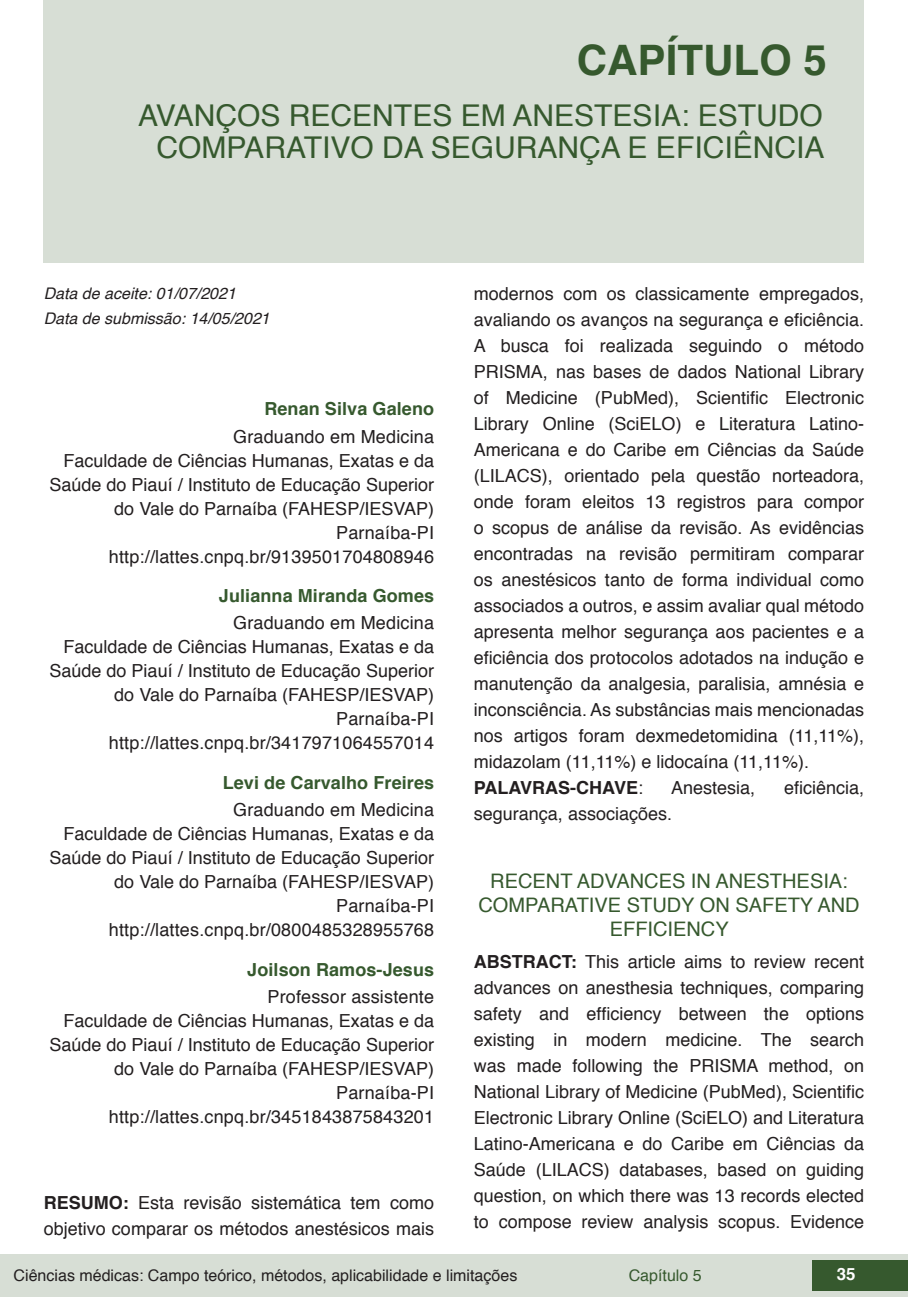
<style>
.page{position:relative;width:908px;height:1304px;background:#fff}
.page>*{position:absolute;margin:0;border:0;box-sizing:border-box;transform-origin:0 0}
.capítulos{font:700 42px "Helvetica";color:#36592e}
.nome_artigos{font:30px/32px "Helvetica";color:#36592e;text-align:right}
.título_Inglês{font:20px/24px "Helvetica";color:#36592e;text-align:center}
.Resumos_e_PC_TXT{font:18px/26px "Helvetica";color:#231f20;text-align:justify}
.info_autores{font:18px/24px "Helvetica";color:#231f20;text-align:right}
.nome_autores{font:700 18px "Helvetica";letter-spacing:.005em;color:#36592e}
.Resumos_e_PC_TXT-2{font:700 18px "Helvetica";color:#231f20}
.t1{font:700 16.8px "Helvetica";color:#fff}
.t2{font:16px "Helvetica";color:#231f20}
.data{font:italic 16px "Helvetica";color:#231f20}
.t3{font:16px "Helvetica";color:#36592e}
.s1{font-weight:700}
.s2{font-weight:400}
</style>
<div class="page">
<div style="left:0;top:1254px;width:906px;height:43px;background:#d7ded5"></div>
<div style="left:812px;top:1261px;width:95px;height:30px;background:#36592e"></div>
<div style="left:44px;top:0;width:819px;height:263px;background:#d7ded5"></div>
<p class="capítulos" style="left:576px;top:26px;width:251px">CAPÍTULO 5</p>
<p class="nome_artigos" style="left:138px;top:101px;width:687px">AVANÇOS RECENTES EM ANESTESIA: ESTUDO<br>COMPARATIVO DA SEGURANÇA E EFICIÊNCIA</p>
<p class="data" style="left:44px;top:280px;width:194px">Data de aceite: 01/07/2021</p>
<p class="data" style="left:44px;top:306px;width:227px">Data de submissão: 14/05/2021</p>
<p class="nome_autores" style="left:264px;top:395px;width:171px">Renan Silva Galeno</p>
<p class="info_autores" style="left:233px;top:425px;width:202px">Graduando em Medicina</p>
<p class="info_autores" style="left:49px;top:449px;width:386px">Faculdade de Ciências Humanas, Exatas e da<br>Saúde do Piauí / Instituto de Educação Superior do Vale do Parnaíba (FAHESP/IESVAP)</p>
<p class="info_autores" style="left:336px;top:521px;width:99px">Parnaíba-PI</p>
<p class="info_autores" style="left:109px;top:545px;width:326px">http://lattes.cnpq.br/9139501704808946</p>
<p class="nome_autores" style="left:219px;top:581px;width:216px">Julianna Miranda Gomes</p>
<p class="info_autores" style="left:233px;top:612px;width:202px">Graduando em Medicina</p>
<p class="info_autores" style="left:49px;top:636px;width:386px">Faculdade de Ciências Humanas, Exatas e da<br>Saúde do Piauí / Instituto de Educação Superior do Vale do Parnaíba (FAHESP/IESVAP)</p>
<p class="info_autores" style="left:336px;top:708px;width:99px">Parnaíba-PI</p>
<p class="info_autores" style="left:109px;top:732px;width:326px">http://lattes.cnpq.br/3417971064557014</p>
<p class="nome_autores" style="left:223px;top:768px;width:213px">Levi de Carvalho Freires</p>
<p class="info_autores" style="left:233px;top:798px;width:202px">Graduando em Medicina</p>
<p class="info_autores" style="left:49px;top:822px;width:386px">Faculdade de Ciências Humanas, Exatas e da<br>Saúde do Piauí / Instituto de Educação Superior do Vale do Parnaíba (FAHESP/IESVAP)</p>
<p class="info_autores" style="left:336px;top:894px;width:99px">Parnaíba-PI</p>
<p class="info_autores" style="left:109px;top:918px;width:326px">http://lattes.cnpq.br/0800485328955768</p>
<p class="nome_autores" style="left:247px;top:955px;width:188px">Joilson Ramos-Jesus</p>
<p class="info_autores" style="left:267px;top:985px;width:168px">Professor assistente</p>
<p class="info_autores" style="left:49px;top:1009px;width:386px">Faculdade de Ciências Humanas, Exatas e da<br>Saúde do Piauí / Instituto de Educação Superior do Vale do Parnaíba (FAHESP/IESVAP)</p>
<p class="info_autores" style="left:336px;top:1081px;width:99px">Parnaíba-PI</p>
<p class="info_autores" style="left:109px;top:1105px;width:326px">http://lattes.cnpq.br/3451843875843201</p>
<p class="Resumos_e_PC_TXT" style="left:44px;top:1190px;width:392px"><span class="s1">RESUMO:</span> Esta revisão sistemática tem como objetivo comparar os métodos anestésicos mais</p>
<p class="Resumos_e_PC_TXT" style="left:473px;top:281px;width:392px">modernos com os classicamente empregados, avaliando os avanços na segurança e eficiência.<br>A busca foi realizada seguindo o método PRISMA, nas bases de dados National Library of Medicine (PubMed), Scientific Electronic Library Online (SciELO) e Literatura Latino-Americana e do Caribe em Ciências da Saúde (LILACS), orientado pela questão norteadora, onde foram eleitos 13 registros para compor o scopus de análise da revisão. As evidências encontradas na revisão permitiram comparar os anestésicos tanto de forma individual como associados a outros, e assim avaliar qual método apresenta melhor segurança aos pacientes e a eficiência dos protocolos adotados na indução e manutenção da analgesia, paralisia, amnésia e inconsciência. As substâncias mais mencionadas nos artigos foram dexmedetomidina (11,11%), midazolam (11,11%) e lidocaína (11,11%).</p>
<p class="Resumos_e_PC_TXT-2" style="left:473px;top:773px;width:171px">PALAVRAS-CHAVE<span class="s2">:</span></p>
<p class="Resumos_e_PC_TXT" style="left:670px;top:775px;width:86px">Anestesia,</p>
<p class="Resumos_e_PC_TXT" style="left:783px;top:775px;width:82px">eficiência,</p>
<p class="Resumos_e_PC_TXT" style="left:473px;top:801px;width:200px">segurança, associações.</p>
<p class="título_Inglês" style="left:478px;top:870px;width:382px">RECENT ADVANCES IN ANESTHESIA:<br>COMPARATIVE STUDY ON SAFETY AND<br>EFFICIENCY</p>
<p class="Resumos_e_PC_TXT" style="left:473px;top:949px;width:392px"><span class="s1">ABSTRACT:</span> This article aims to review recent advances on anesthesia techniques, comparing safety and efficiency between the options existing in modern medicine. The search was made following the PRISMA method, on National Library of Medicine (PubMed), Scientific Electronic Library Online (SciELO) and Literatura Latino-Americana e do Caribe em Ciências da Saúde (LILACS) databases, based on guiding question, on which there was 13 records elected to compose review analysis scopus. Evidence</p>
<p class="t2" style="left:14px;top:1263px;width:505px">Ciências médicas: Campo teórico, métodos, aplicabilidade e limitações</p>
<p class="t3" style="left:628px;top:1263px;width:74px">Capítulo 5</p>
<p class="t1" style="left:836px;top:1261px;width:20px">35</p>
</div>
